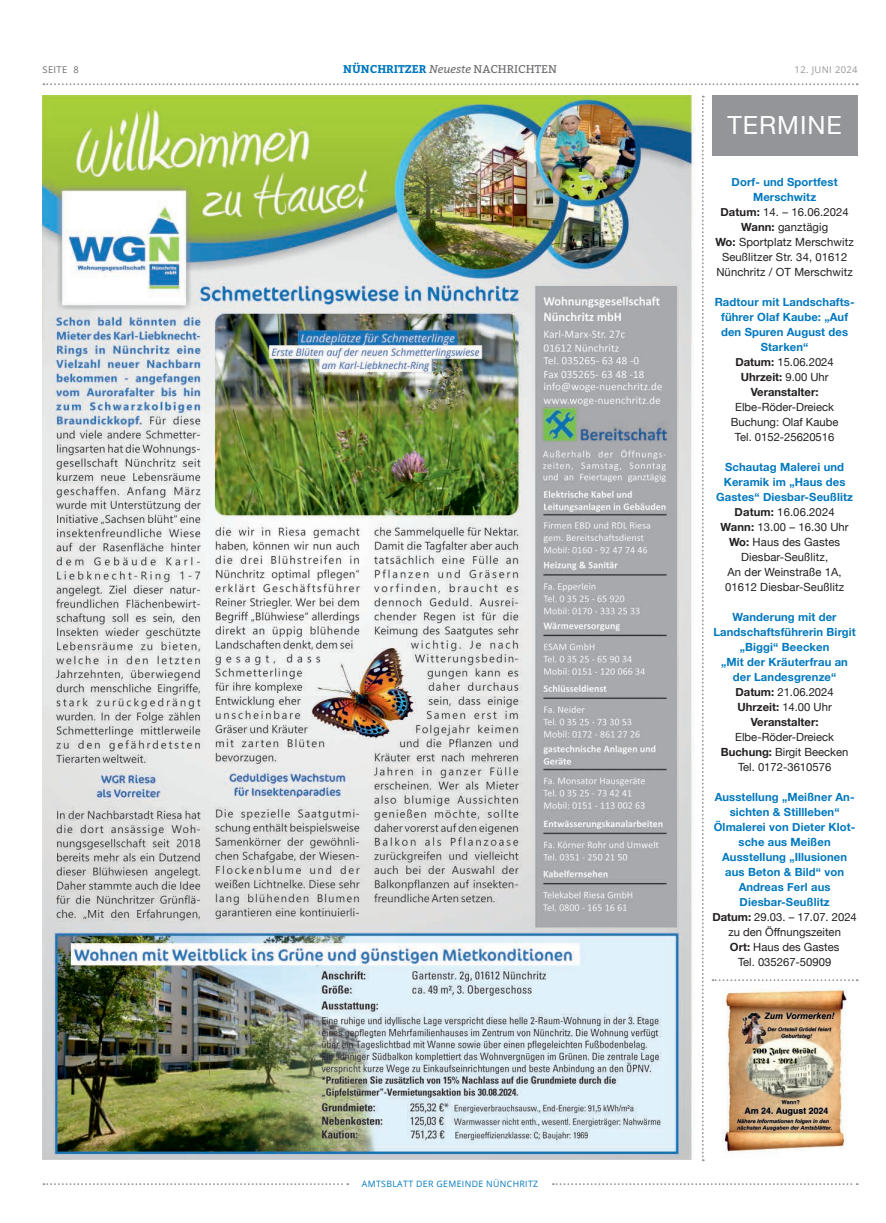
<style>
.page{position:relative;width:886px;height:1223px;background:#fff}
.page>*{position:absolute;margin:0;border:0;box-sizing:border-box;transform-origin:0 0}
.t1{font:25px "Helvetica Neue";letter-spacing:.04em;color:#fff}
.t2{font:700 11.25px/15px "Helvetica Neue";letter-spacing:.01em;color:#0078be;text-align:center}
.t3{font:11.25px/15px "Helvetica Neue";letter-spacing:.01em;color:#231f20;text-align:center}
.t4{font:700 11.25px "Bitter";color:#0078be}
.t5{font:9.38px "Open Sans";letter-spacing:.04em;color:#939598}
.t6{font:9.38px "Open Sans";letter-spacing:.04em;color:#6c6d70}
.t7{font:8.75px "Open Sans";letter-spacing:.04em;color:#0078be}
.s1{font-weight:400;font-style:italic;color:#6c6d70}
.s2{font-weight:400;color:#6c6d70}
.s3{font-weight:700;color:#0078be}
.s4{font-weight:700}
.s5{color:#231f20}
.s6{font-weight:400;color:#231f20}
</style>
<div class="page">
<svg style="left:43px;top:83px;width:815px;height:2px"></svg>
<svg style="left:43px;top:1183px;width:305px;height:2px"></svg>
<svg style="left:553px;top:1183px;width:305px;height:2px"></svg>
<div style="left:712px;top:96px;width:145px;height:60px;background:#939598"></div>
<svg style="left:702px;top:96px;width:2px;height:1065px"></svg>
<svg style="left:712px;top:979px;width:146px;height:2px"></svg>
<img style="left:43px;top:96px;width:653px;height:1063px">
<img style="left:723px;top:989px;width:123px;height:163px">
<p class="t6" style="left:43px;top:63px;width:38px">SEITE 8</p>
<p class="t4" style="left:343px;top:61px;width:215px">NÜNCHRITZER <span class="s1">Neueste</span> <span class="s2">NACHRICHTEN</span></p>
<p class="t5" style="left:794px;top:63px;width:65px">12. JUNI 2024</p>
<h1 class="t1" style="left:727px;top:107px;width:116px">TERMINE</h1>
<p class="t7" style="left:362px;top:1177px;width:178px">AMTSBLATT DER GEMEINDE NÜNCHRITZ</p>
<p class="t3" style="left:715px;top:175px;width:140px"><span class="s3">Dorf- und Sportfest<br>Merschwitz<br></span><span class="s4">Datum:</span> 14. – 16.06.2024<br><span class="s4">Wann:</span> ganztägig<br><span class="s4">Wo:</span> Sportplatz Merschwitz<br>Seußlitzer Str. 34, 01612<br>Nünchritz / OT Merschwitz</p>
<p class="t2" style="left:715px;top:294px;width:141px">Radtour mit Landschafts&shy;führer Olaf Kaube: „Auf den Spuren August des<br>Starken“<br><span class="s5">Datum:</span> <span class="s6">15.06.2024<br></span><span class="s5">Uhrzeit:</span> <span class="s6">9.00 Uhr<br></span><span class="s5">Veranstalter:</span></p>
<p class="t3" style="left:731px;top:400px;width:109px">Elbe-Röder-Dreieck<br>Buchung: Olaf Kaube<br>Tel. 0152-25620516</p>
<p class="t3" style="left:716px;top:460px;width:138px"><span class="s3">Schautag Malerei und<br>Keramik im „Haus des<br>Gastes“ Diesbar-Seußlitz<br></span><span class="s4">Datum:</span> 16.06.2024<br><span class="s4">Wann:</span> 13.00 – 16.30 Uhr<br><span class="s4">Wo:</span> Haus des Gastes<br>Diesbar-Seußlitz,<br>An der Weinstraße 1A,<br>01612 Diesbar-Seußlitz</p>
<p class="t2" style="left:713px;top:609px;width:144px">Wanderung mit der<br>Landschaftsführerin Birgit „Biggi“ Beecken<br>„Mit der Kräuterfrau an der Landesgrenze“<br><span class="s5">Datum:</span> <span class="s6">21.06.2024<br></span><span class="s5">Uhrzeit:</span> <span class="s6">14.00 Uhr<br></span><span class="s5">Veranstalter:</span></p>
<p class="t3" style="left:721px;top:730px;width:129px">Elbe-Röder-Dreieck<br><span class="s4">Buchung:</span> Birgit Beecken<br>Tel. 0172-3610576</p>
<p class="t2" style="left:712px;top:789px;width:146px">Ausstellung „Meißner An&shy;sichten &amp; Stillleben“<br>Ölmalerei von Dieter Klot&shy;sche aus Meißen<br>Ausstellung „Illusionen aus Beton &amp; Bild“ von<br>Andreas Ferl aus<br>Diesbar-Seußlitz<br><span class="s5">Datum:</span> <span class="s6">29.03. – 17.07. 2024 zu den Öffnungszeiten<br></span><span class="s5">Ort:</span> <span class="s6">Haus des Gastes<br>Tel. 035267-50909</span></p>
</div>
